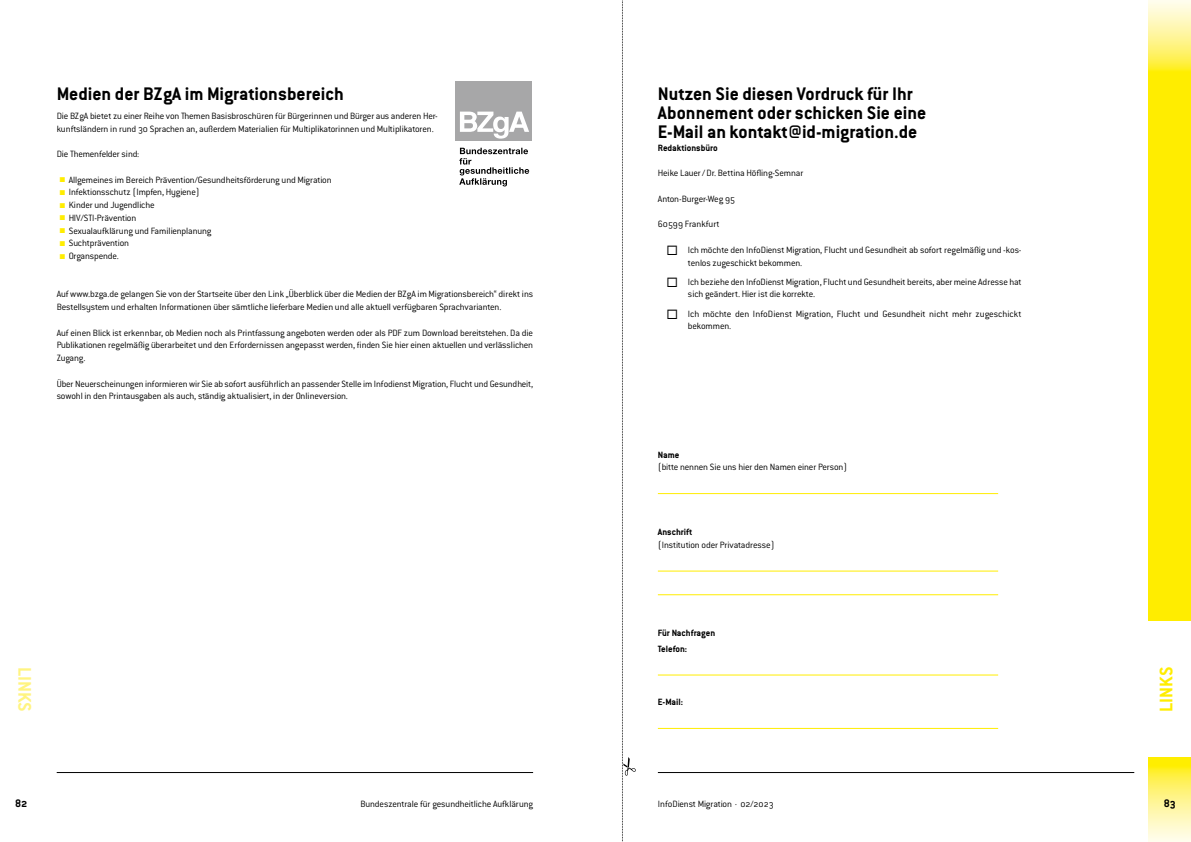
<style>
.page{position:relative;width:1191px;height:842px;background:#fff}
.page>*{position:absolute;margin:0;border:0;box-sizing:border-box;transform-origin:0 0}
.T02_Veranstaltungstitel{font:700 20px/19.1px "Conduit ITC Pro";color:#000}
.t1{font:700 20px "Conduit ITC Pro";letter-spacing:-.005em;color:#ffed00}
.t2{font:700 20px "Conduit ITC Pro";letter-spacing:-.005em;color:#fff481}
.t3{font:700 12px "Conduit ITC Pro";color:#000}
.T05_Fließtext{font:300 10px/12.8px "Conduit ITC Pro";letter-spacing:-.015em;color:#000}
.T05_Fließtext-2{font:700 10px "Conduit ITC Pro";color:#000}
.s1{color:#ffed00}
</style>
<div class="page">
<div style="left:1148px;top:79px;width:43px;height:678px;background:#ffed00"></div>
<svg style="left:1148px;top:757px;width:43px;height:85px;background:#fff482"></svg>
<svg style="left:1148px;top:0;width:43px;height:79px;background:#fff485"></svg>
<hr style="left:658px;top:772px;width:476px;height:1px;background:#000">
<hr style="left:57px;top:772px;width:476px;height:1px;background:#000">
<div style="left:1148px;top:622px;width:43px;height:135px;background:#fff"></div>
<hr style="left:658px;top:493px;width:340px;height:1px;background:#ffed00">
<hr style="left:658px;top:571px;width:340px;height:1px;background:#ffed00">
<hr style="left:658px;top:594px;width:340px;height:1px;background:#ffed00">
<hr style="left:658px;top:674px;width:340px;height:1px;background:#ffed00">
<hr style="left:658px;top:728px;width:340px;height:1px;background:#ffed00">
<svg style="left:622px;top:0;width:14px;height:842px"></svg>
<svg style="left:459px;top:148px;width:70px;height:38px"></svg>
<div style="left:455px;top:81px;width:77px;height:60px;background:#a7a7a8"></div>
<svg style="left:460px;top:112px;width:69px;height:27px"></svg>
<h1 class="T02_Veranstaltungstitel" style="left:57px;top:84px;width:288px">Medien der BZgA im Migrationsbereich</h1>
<p class="T05_Fließtext" style="left:57px;top:109px;width:382px">Die BZgA bietet zu einer Reihe von Themen Basisbroschüren für Bürgerinnen und Bürger aus anderen Her&shy;kunftsländern in rund 30 Sprachen an, außerdem Materialien für Multiplikatorinnen und Multiplikatoren.</p>
<p class="T05_Fließtext" style="left:57px;top:148px;width:84px">Die Themenfelder sind:</p>
<p class="T05_Fließtext" style="left:60px;top:173px;width:273px"><span class="s1">■</span> Allgemeines im Bereich Prävention/Gesundheitsförderung und Migration</p>
<p class="T05_Fließtext" style="left:60px;top:186px;width:142px"><span class="s1">■</span> Infektionsschutz (Impfen, Hygiene)</p>
<p class="T05_Fließtext" style="left:60px;top:199px;width:96px"><span class="s1">■</span> Kinder und Jugendliche</p>
<p class="T05_Fließtext" style="left:60px;top:211px;width:78px"><span class="s1">■</span> HIV/STI-Prävention</p>
<p class="T05_Fließtext" style="left:60px;top:224px;width:153px"><span class="s1">■</span> Sexualaufklärung und Familienplanung</p>
<p class="T05_Fließtext" style="left:60px;top:237px;width:71px"><span class="s1">■</span> Suchtprävention</p>
<p class="T05_Fließtext" style="left:60px;top:250px;width:59px"><span class="s1">■</span> Organspende.</p>
<p class="T05_Fließtext" style="left:57px;top:288px;width:478px">Auf www.bzga.de gelangen Sie von der Startseite über den Link „Überblick über die Medien der BZgA im Migrationsbereich“ direkt ins<br>Bestellsystem und erhalten Informationen über sämtliche lieferbare Medien und alle aktuell verfügbaren Sprachvarianten.</p>
<p class="T05_Fließtext" style="left:57px;top:326px;width:478px;text-align:justify">Auf einen Blick ist erkennbar, ob Medien noch als Printfassung angeboten werden oder als PDF zum Download bereitstehen. Da die Publikationen regelmäßig überarbeitet und den Erfordernissen angepasst werden, finden Sie hier einen aktuellen und verlässlichen Zugang.</p>
<p class="T05_Fließtext" style="left:57px;top:377px;width:478px">Über Neuerscheinungen informieren wir Sie ab sofort ausführlich an passender Stelle im Infodienst Migration, Flucht und Gesundheit, sowohl in den Printausgaben als auch, ständig aktualisiert, in der Onlineversion.</p>
<h1 class="t2" style="left:36px;top:667px;width:46px;rotate:90deg">LINKS</h1>
<h1 class="T02_Veranstaltungstitel" style="left:658px;top:84px;width:270px">Nutzen Sie diesen Vordruck für Ihr<br>Abonnement oder schicken Sie eine<br>E-Mail an kontakt@id-migration.de</h1>
<p class="T05_Fließtext-2" style="left:658px;top:142px;width:61px">Redaktionsbüro</p>
<p class="T05_Fließtext" style="left:658px;top:167px;width:147px">Heike Lauer/Dr. Bettina Höfling-Semnar</p>
<p class="T05_Fließtext" style="left:658px;top:192px;width:79px">Anton-Burger-Weg 95</p>
<p class="T05_Fließtext" style="left:658px;top:218px;width:63px">60599 Frankfurt</p>
<p class="T05_Fließtext" style="left:688px;top:243px;width:335px;text-indent:-22px">◻ Ich möchte den InfoDienst Migration, Flucht und Gesundheit ab sofort regelmäßig und -kos&shy;tenlos zugeschickt bekommen.</p>
<p class="T05_Fließtext" style="left:688px;top:275px;width:335px;text-indent:-22px">◻ Ich beziehe den InfoDienst Migration, Flucht und Gesundheit bereits, aber meine Adresse hat sich geändert. Hier ist die korrekte.</p>
<p class="T05_Fließtext" style="left:688px;top:307px;width:335px;text-indent:-22px">◻ Ich möchte den InfoDienst Migration, Flucht und Gesundheit nicht mehr zugeschickt bekommen.</p>
<p class="T05_Fließtext-2" style="left:658px;top:449px;width:23px">Name</p>
<p class="T05_Fließtext" style="left:658px;top:461px;width:191px">(bitte nennen Sie uns hier den Namen einer Person)</p>
<p class="T05_Fließtext-2" style="left:658px;top:526px;width:36px">Anschrift</p>
<p class="T05_Fließtext" style="left:658px;top:538px;width:118px">(Institution oder Privatadresse)</p>
<p class="T05_Fließtext-2" style="left:658px;top:627px;width:59px">Für Nachfragen</p>
<p class="T05_Fließtext-2" style="left:658px;top:643px;width:31px">Telefon:</p>
<p class="T05_Fließtext-2" style="left:658px;top:696px;width:27px">E-Mail:</p>
<h1 class="t1" style="left:1154px;top:712px;width:46px;rotate:-90deg">LINKS</h1>
<p class="t3" style="left:15px;top:796px;width:14px">82</p>
<p class="T05_Fließtext" style="left:360px;top:798px;width:174px">Bundeszentrale für gesundheitliche Aufklärung</p>
<p class="T05_Fließtext" style="left:658px;top:798px;width:117px">InfoDienst Migration · 02/2023</p>
<p class="t3" style="left:1163px;top:796px;width:14px">83</p>
</div>
